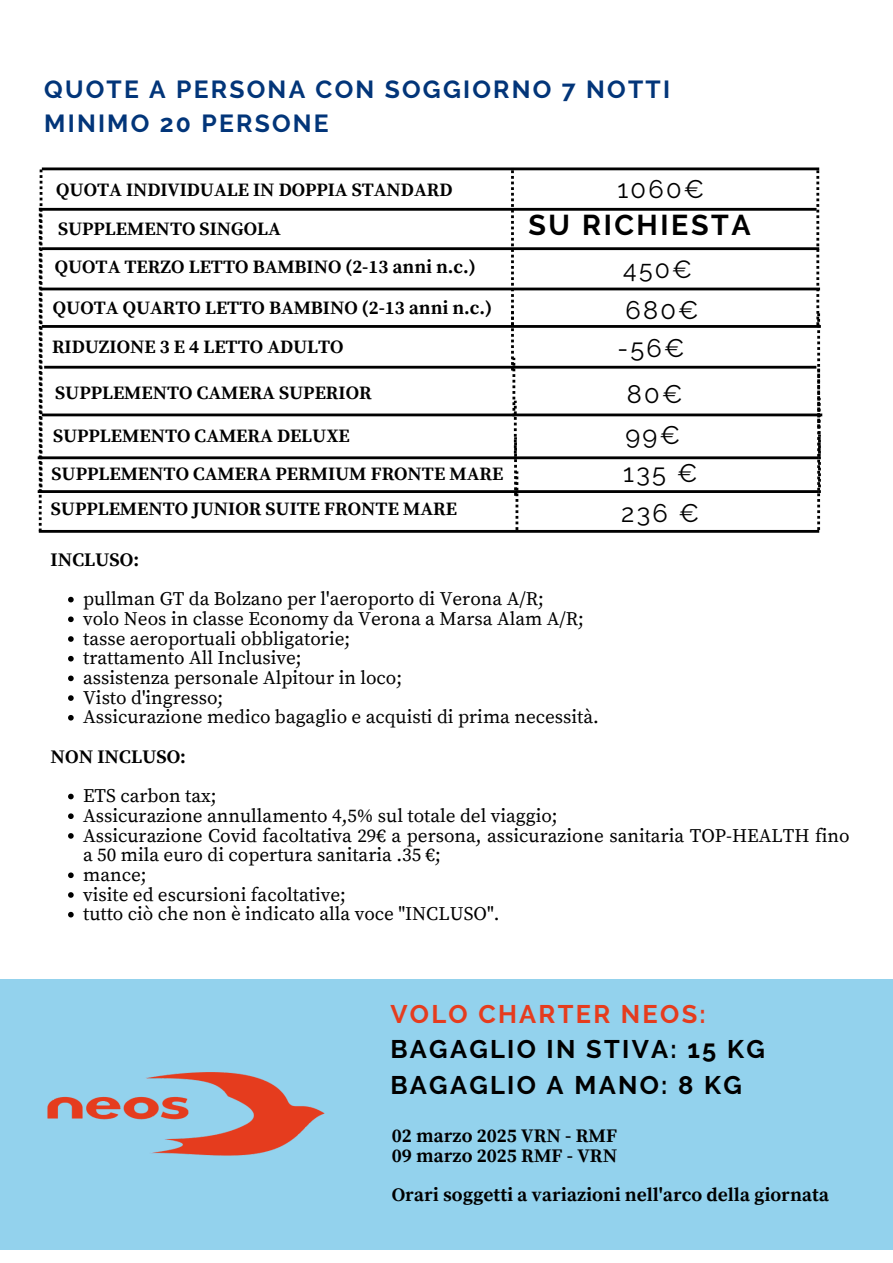
<style>
.page{position:relative;width:893px;height:1263px;background:#fff}
.page>*{position:absolute;margin:0;border:0;box-sizing:border-box;transform-origin:0 0}
.t1{font:700 28.58px "Raleway";letter-spacing:.09em;color:#000}
.t2{font:700 25.42px/35.4px "Raleway";letter-spacing:.09em;color:#000}
.t3{font:25.42px "Raleway";letter-spacing:.09em;color:#000}
.t4{font:24.75px "Raleway";color:#000}
.t5{font:700 24.67px/34.3px "Raleway";letter-spacing:.09em;color:#023579}
.t6{font:19.12px/19.6px "Source Serif Pro";color:#000}
.t7{font:700 19.12px/19.6px "Source Serif Pro";color:#000}
.t8{font:700 18.83px "Source Serif Pro";color:#000}
.s1{color:#e53c1e}
</style>
<div class="page">
<svg style="left:68px;top:597px;width:6px;height:5px"></svg>
<svg style="left:68px;top:616px;width:6px;height:6px"></svg>
<svg style="left:68px;top:636px;width:6px;height:6px"></svg>
<svg style="left:68px;top:656px;width:6px;height:5px"></svg>
<svg style="left:68px;top:675px;width:6px;height:6px"></svg>
<svg style="left:68px;top:695px;width:6px;height:6px"></svg>
<svg style="left:68px;top:715px;width:6px;height:5px"></svg>
<svg style="left:68px;top:794px;width:6px;height:5px"></svg>
<svg style="left:68px;top:813px;width:6px;height:6px"></svg>
<svg style="left:68px;top:833px;width:6px;height:6px"></svg>
<svg style="left:68px;top:872px;width:6px;height:6px"></svg>
<svg style="left:68px;top:892px;width:6px;height:6px"></svg>
<svg style="left:68px;top:912px;width:6px;height:5px"></svg>
<div style="left:0;top:979px;width:893px;height:270px;background:#93d2ed"></div>
<hr style="left:42px;top:167px;width:777px;height:3px;background:#000">
<hr style="left:39px;top:208px;width:777px;height:3px;background:#000">
<hr style="left:42px;top:247px;width:777px;height:3px;background:#000">
<hr style="left:41px;top:288px;width:779px;height:2px;background:#000">
<hr style="left:42px;top:325px;width:779px;height:3px;background:#000">
<img style="left:47px;top:1072px;width:278px;height:84px">
<hr style="left:44px;top:366px;width:772px;height:3px;background:#000">
<hr style="left:42px;top:413px;width:780px;height:3px;background:#000">
<hr style="left:38px;top:456px;width:780px;height:3px;background:#000">
<hr style="left:38px;top:490px;width:780px;height:3px;background:#000">
<svg style="left:816px;top:167px;width:5px;height:363px"></svg>
<svg style="left:39px;top:169px;width:3px;height:361px"></svg>
<svg style="left:511px;top:167px;width:7px;height:363px"></svg>
<hr style="left:39px;top:530px;width:780px;height:3px;background:#000">
<h4 class="t5" style="left:44px;top:72px;width:627px">QUOTE A PERSONA CON SOGGIORNO 7 NOTTI<br>MINIMO 20 PERSONE</h4>
<h3 class="t8" style="left:56px;top:179px;width:397px">QUOTA INDIVIDUALE IN DOPPIA STANDARD</h3>
<h4 class="t3" style="left:617px;top:174px;width:88px">1060€</h4>
<p class="t8" style="left:58px;top:217px;width:224px">SUPPLEMENTO SINGOLA</p>
<p class="t8" style="left:55px;top:255px;width:422px">QUOTA TERZO LETTO BAMBINO (2-13 anni n.c.)</p>
<p class="t8" style="left:53px;top:297px;width:440px">QUOTA QUARTO LETTO BAMBINO (2-13 anni n.c.)</p>
<p class="t1" style="left:528px;top:208px;width:224px">SU RICHIESTA</p>
<p class="t4" style="left:623px;top:255px;width:70px">450€</p>
<p class="t3" style="left:625px;top:295px;width:75px">680€</p>
<p class="t8" style="left:52px;top:336px;width:293px">RIDUZIONE 3 E 4 LETTO ADULTO</p>
<p class="t3" style="left:617px;top:333px;width:69px">-56€</p>
<p class="t8" style="left:55px;top:382px;width:318px">SUPPLEMENTO CAMERA SUPERIOR</p>
<p class="t8" style="left:53px;top:425px;width:298px">SUPPLEMENTO CAMERA DELUXE</p>
<p class="t3" style="left:627px;top:379px;width:57px">80€</p>
<p class="t3" style="left:625px;top:420px;width:56px">99€</p>
<p class="t8" style="left:52px;top:462px;width:453px">SUPPLEMENTO CAMERA PERMIUM FRONTE MARE</p>
<h2 class="t3" style="left:623px;top:458px;width:76px">135 €</h2>
<h5 class="t8" style="left:51px;top:498px;width:408px">SUPPLEMENTO JUNIOR SUITE FRONTE MARE</h5>
<h5 class="t3" style="left:621px;top:498px;width:80px">236 €</h5>
<h2 class="t7" style="left:51px;top:550px;width:90px">INCLUSO:</h2>
<h3 class="t6" style="left:83px;top:590px;width:462px">pullman GT da Bolzano per l'aeroporto di Verona A/R;</h3>
<h4 class="t6" style="left:83px;top:609px;width:502px">volo Neos in classe Economy da Verona a Marsa Alam A/R;</h4>
<h1 class="t6" style="left:83px;top:629px;width:269px">tasse aeroportuali obbligatorie;</h1>
<h3 class="t6" style="left:83px;top:649px;width:220px">trattamento All Inclusive;</h3>
<h5 class="t6" style="left:83px;top:669px;width:320px">assistenza personale Alpitour in loco;</h5>
<h4 class="t6" style="left:83px;top:688px;width:142px">Visto d'ingresso;</h4>
<h5 class="t6" style="left:83px;top:708px;width:517px">Assicurazione medico bagaglio e acquisti di prima necessità.</h5>
<h3 class="t7" style="left:51px;top:747px;width:137px">NON INCLUSO:</h3>
<h3 class="t6" style="left:83px;top:787px;width:135px">ETS carbon tax;</h3>
<h4 class="t6" style="left:83px;top:806px;width:476px">Assicurazione annullamento 4,5% sul totale del viaggio;</h4>
<h3 class="t6" style="left:83px;top:826px;width:768px">Assicurazione Covid facoltativa 29€ a persona, assicurazione sanitaria TOP-HEALTH fino a 50 mila euro di copertura sanitaria .35 €;</h3>
<h4 class="t6" style="left:83px;top:865px;width:65px">mance;</h4>
<h3 class="t6" style="left:83px;top:885px;width:264px">visite ed escursioni facoltative;</h3>
<h4 class="t6" style="left:83px;top:905px;width:418px">tutto ciò che non è indicato alla voce "INCLUSO".</h4>
<h4 class="t2" style="left:390px;top:996px;width:376px"><span class="s1">VOLO CHARTER NEOS:<br></span>BAGAGLIO IN STIVA: 15 KG<br>BAGAGLIO A MANO: 8 KG</h4>
<p class="t7" style="left:392px;top:1126px;width:227px">02 marzo 2025 VRN - RMF<br>09 marzo 2025 RMF - VRN</p>
<p class="t7" style="left:392px;top:1185px;width:439px">Orari soggetti a variazioni nell'arco della giornata</p>
</div>
